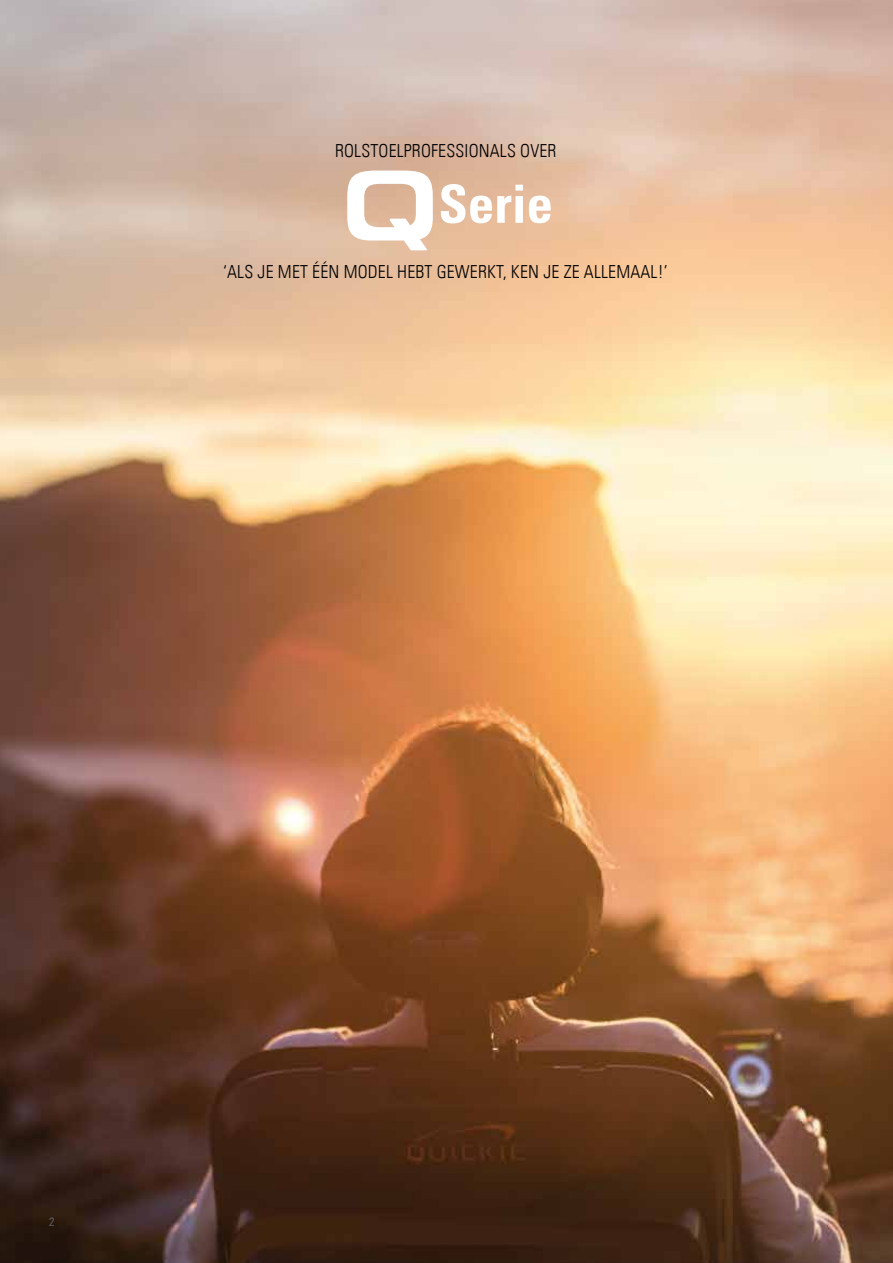
<style>
.page{position:relative;width:893px;height:1263px;background:#fff}
.page>*{position:absolute;margin:0;border:0;box-sizing:border-box;transform-origin:0 0}
.t1{font:52.8px "Univers Com 67 Bold Cond";color:#fff}
.t2{font:18px "Univers Com 47 Light Cond";letter-spacing:.01em;color:#000}
.t3{font:12px "Univers Com 47 Light Cond";color:#58585a}
</style>
<div class="page">
<img style="left:0;top:0;width:893px;height:1263px">
<svg style="left:347px;top:171px;width:86px;height:79px"></svg>
<p class="t2" style="left:335px;top:140px;width:223px">ROLSTOELPROFESSIONALS OVER</p>
<h1 class="t1" style="left:438px;top:172px;width:116px">Serie</h1>
<p class="t2" style="left:223px;top:261px;width:446px">‘ALS JE MET ÉÉN MODEL HEBT GEWERKT, KEN JE ZE ALLEMAAL!’</p>
<p class="t3" style="left:49px;top:1214px;width:7px">2</p>
</div>
